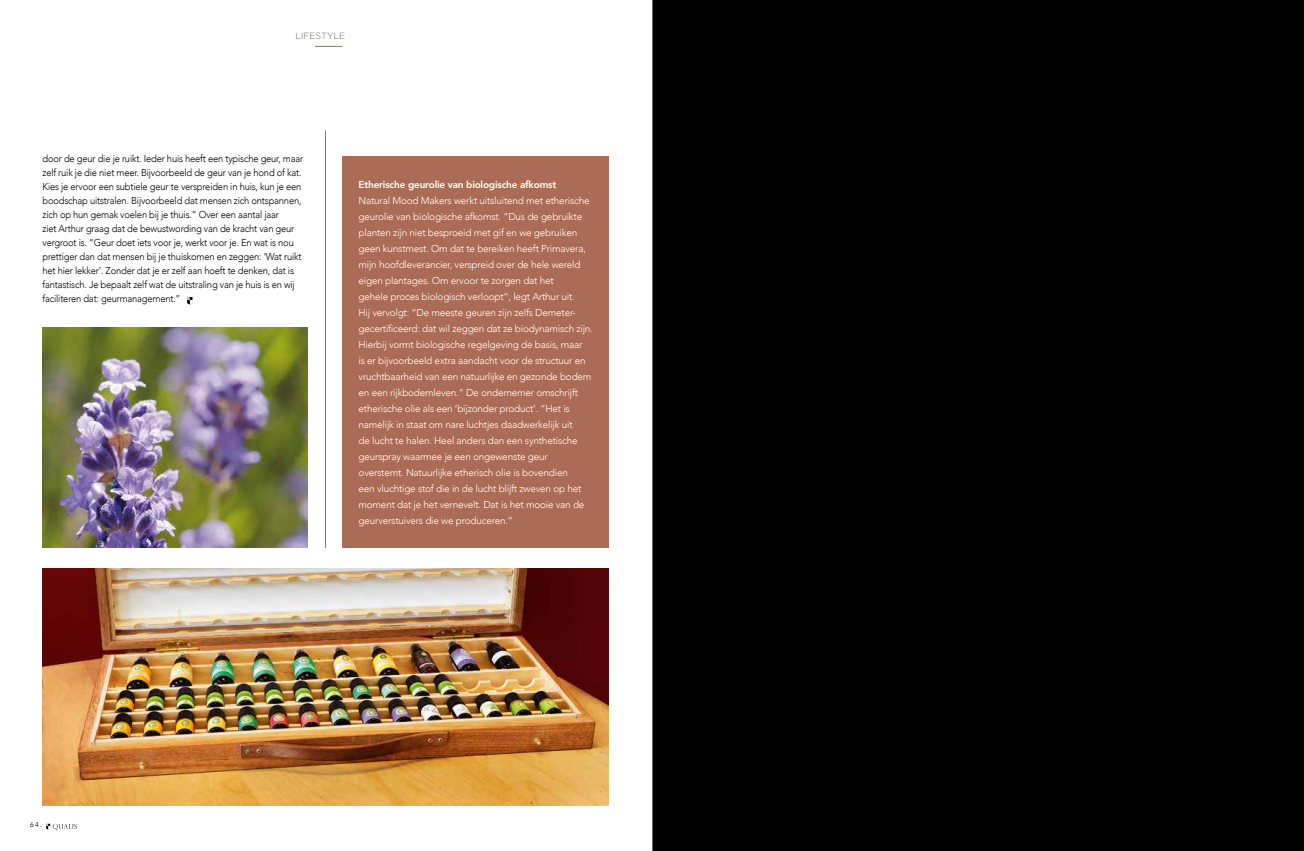
<style>
.page{position:relative;width:1304px;height:851px;background:#fff}
.page>*{position:absolute;margin:0;border:0;box-sizing:border-box;transform-origin:0 0}
.t1{font:300 10px/16px "Avenir";letter-spacing:-.02em;color:#fff}
.t2{font:300 10px/14px "Avenir";letter-spacing:-.02em;color:#000;scale:.94 1}
.t3{font:800 10px "Avenir";letter-spacing:-.02em;color:#fff}
.t4{font:300 9px "Gotham";color:#626261}
.t5{font:300 7px "Avenir";color:#000}
</style>
<div class="page">
<hr style="left:325px;top:130px;width:1px;height:418px;background:#857c64">
<svg style="left:187px;top:297px;width:6px;height:7px"></svg>
<img style="left:43px;top:568px;width:566px;height:237px">
<div style="left:342px;top:156px;width:267px;height:392px;background:#aa6c57"></div>
<svg style="left:315px;top:46px;width:28px;height:1px"></svg>
<img style="left:43px;top:327px;width:264px;height:221px">
<div style="left:652px;top:0;width:652px;height:850px;background:#000"></div>
<hr style="left:652px;top:0;width:1px;height:850px;background:#6e6e6e">
<svg style="left:46px;top:823px;width:31px;height:6px"></svg>
<p class="t4" style="left:296px;top:30px;width:51px">LIFESTYLE</p>
<p class="t2" style="left:43px;top:152px;width:279px">door de geur die je ruikt. Ieder huis heeft een typische geur, maar zelf ruik je die niet meer. Bijvoorbeeld de geur van je hond of kat.<br>Kies je ervoor een subtiele geur te verspreiden in huis, kun je een boodschap uitstralen. Bijvoorbeeld dat mensen zich ontspannen, zich op hun gemak voelen bij je thuis.” Over een aantal jaar<br>ziet Arthur graag dat de bewustwording van de kracht van geur vergroot is. “Geur doet iets voor je, werkt voor je. En wat is nou prettiger dan dat mensen bij je thuiskomen en zeggen: ‘Wat ruikt het hier lekker’. Zonder dat je er zelf aan hoeft te denken, dat is fantastisch. Je bepaalt zelf wat de uitstraling van je huis is en wij faciliteren dat: geurmanagement.”</p>
<p class="t3" style="left:359px;top:177px;width:199px">Etherische geurolie van biologische afkomst</p>
<p class="t1" style="left:359px;top:192px;width:236px">Natural Mood Makers werkt uitsluitend met etherische geurolie van biologische afkomst. “Dus de gebruikte planten zijn niet besproeid met gif en we gebruiken geen kunstmest. Om dat te bereiken heeft Primavera, mijn hoofdleverancier, verspreid over de hele wereld eigen plantages. Om ervoor te zorgen dat het<br>gehele proces biologisch verloopt”, legt Arthur uit.<br>Hij vervolgt: “De meeste geuren zijn zelfs Demeter&shy;gecertificeerd: dat wil zeggen dat ze biodynamisch zijn.<br>Hierbij vormt biologische regelgeving de basis, maar<br>is er bijvoorbeeld extra aandacht voor de structuur en vruchtbaarheid van een natuurlijke en gezonde bodem en een rijkbodemleven.” De ondernemer omschrijft etherische olie als een ‘bijzonder product’. “Het is namelijk in staat om nare luchtjes daadwerkelijk uit<br>de lucht te halen. Heel anders dan een synthetische geurspray waarmee je een ongewenste geur overstemt. Natuurlijke etherisch olie is bovendien<br>een vluchtige stof die in de lucht blijft zweven op het moment dat je het vernevelt. Dat is het mooie van de geurverstuivers die we produceren.”</p>
<p class="t5" style="left:30px;top:820px;width:13px">64.</p>
</div>
